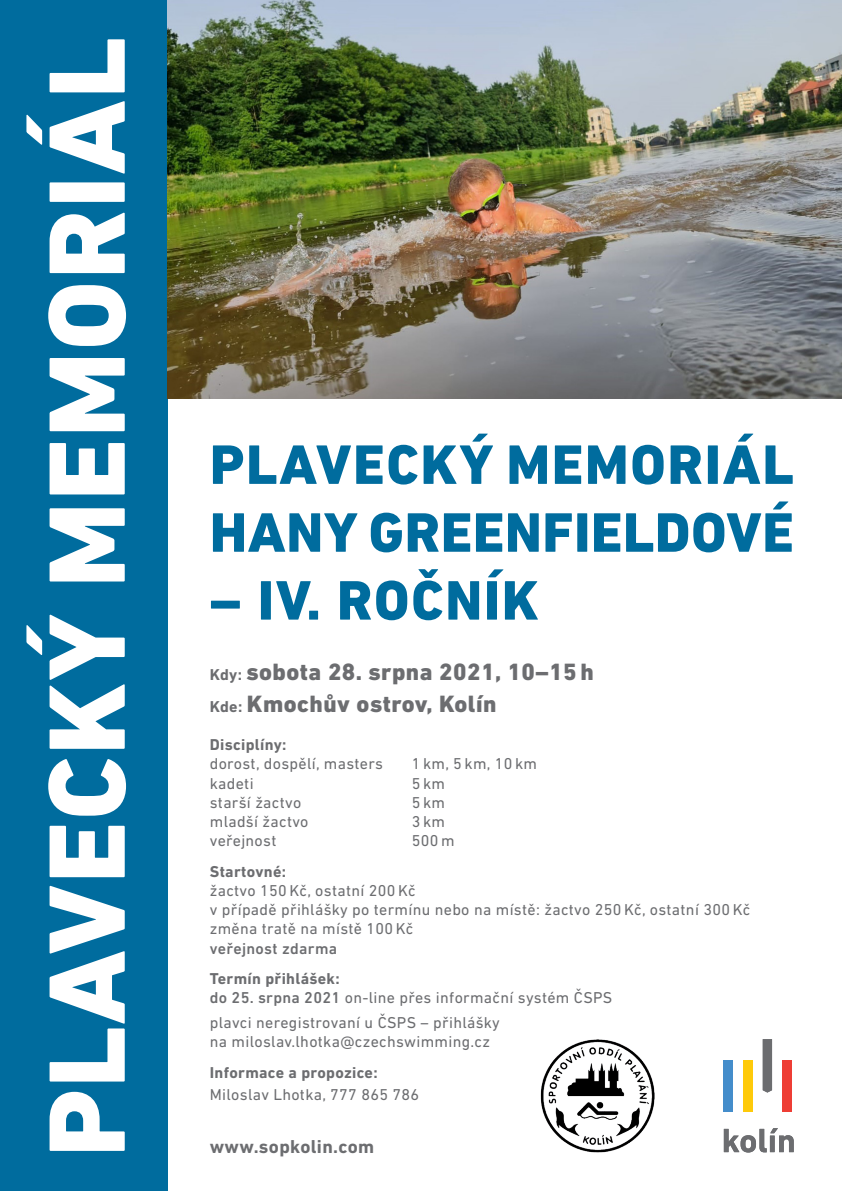
<style>
.page{position:relative;width:842px;height:1191px;background:#fff}
.page>*{position:absolute;margin:0;border:0;box-sizing:border-box;transform-origin:0 0}
.t1{font:800 110.5px "DIN Next LT Pro";letter-spacing:.015em;color:#fff}
.t2{font:800 56.5px/67.8px "DIN Next LT Pro";letter-spacing:.01em;color:#006c9e}
.t3{font:800 56.5px "DIN Next LT Pro";letter-spacing:.03em;color:#006c9e}
.t4{font:800 24px "DIN Next LT Pro";letter-spacing:.02em;color:#6c6d70}
.t5{font:700 19px "DIN Next LT Pro";letter-spacing:.02em;color:#6c6d70}
.t6{font:16px/19.2px "DIN Next LT Pro";letter-spacing:.02em;color:#6c6d70}
.t7{font:700 16px "DIN Next LT Pro";letter-spacing:.02em;color:#6c6d70}
.t8{font:500 16px "DIN Next LT Pro";letter-spacing:.02em;color:#6c6d70}
.s1{font-weight:700;font-size:16px}
.s2{font-weight:500}
</style>
<div class="page">
<div style="left:0;top:0;width:167px;height:1191px;background:#006c9e"></div>
<img style="left:167px;top:0;width:675px;height:399px">
<svg style="left:724px;top:1128px;width:70px;height:24px"></svg>
<div style="left:724px;top:1060px;width:9px;height:52px;background:#448dcb"></div>
<div style="left:743px;top:1060px;width:9px;height:52px;background:#feca0a"></div>
<div style="left:782px;top:1060px;width:9px;height:52px;background:#ee3e35"></div>
<svg style="left:763px;top:1039px;width:9px;height:53px"></svg>
<img style="left:540px;top:1039px;width:114px;height:113px">
<p class="t1" style="left:22px;top:1157px;width:1121px;rotate:-90deg">PLAVECKÝ MEMORIÁL</p>
<p class="t2" style="left:210px;top:431px;width:585px">PLAVECKÝ MEMORIÁL<br>HANY GREENFIELDOVÉ</p>
<p class="t3" style="left:210px;top:567px;width:331px">– IV. ROČNÍK</p>
<p class="t4" style="left:210px;top:658px;width:386px"><span class="s1">Kdy:</span> sobota 28. srpna 2021, 10–15 h</p>
<p class="t4" style="left:210px;top:689px;width:288px"><span class="s1">Kde:</span> Kmochův ostrov, Kolín</p>
<p class="t7" style="left:210px;top:735px;width:78px">Disciplíny:</p>
<p class="t6" style="left:210px;top:754px;width:175px">dorost, dospělí, masters</p>
<p class="t6" style="left:412px;top:754px;width:127px">1 km, 5 km, 10 km</p>
<p class="t6" style="left:210px;top:773px;width:45px">kadeti</p>
<p class="t6" style="left:412px;top:773px;width:35px">5km</p>
<p class="t6" style="left:210px;top:792px;width:93px">starší žactvo</p>
<p class="t6" style="left:412px;top:792px;width:35px">5km</p>
<p class="t6" style="left:210px;top:812px;width:100px">mladší žactvo</p>
<p class="t6" style="left:412px;top:812px;width:35px">3km</p>
<p class="t6" style="left:210px;top:831px;width:68px">veřejnost</p>
<p class="t6" style="left:412px;top:831px;width:44px">500 m</p>
<p class="t7" style="left:210px;top:862px;width:78px">Startovné:</p>
<p class="t6" style="left:210px;top:880px;width:207px">žactvo 150 Kč, ostatní 200 Kč</p>
<p class="t6" style="left:210px;top:900px;width:542px">v případě přihlášky po termínu nebo na místě: žactvo 250 Kč, ostatní 300 Kč</p>
<p class="t6" style="left:210px;top:919px;width:205px">změna tratě na místě 100 Kč</p>
<p class="t8" style="left:210px;top:939px;width:129px">veřejnost zdarma</p>
<p class="t7" style="left:210px;top:969px;width:131px">Termín přihlášek:</p>
<p class="t6" style="left:210px;top:988px;width:404px"><span class="s2">do 25. srpna 2021</span> on-line přes informační systém ČSPS</p>
<p class="t6" style="left:210px;top:1013px;width:291px">plavci neregistrovaní u ČSPS – přihlášky na miloslav.lhotka@czechswimming.cz</p>
<p class="t7" style="left:210px;top:1063px;width:169px">Informace a propozice:</p>
<p class="t6" style="left:210px;top:1084px;width:211px">Miloslav Lhotka, 777 865 786</p>
<p class="t5" style="left:210px;top:1135px;width:166px">www.sopkolin.com</p>
</div>
